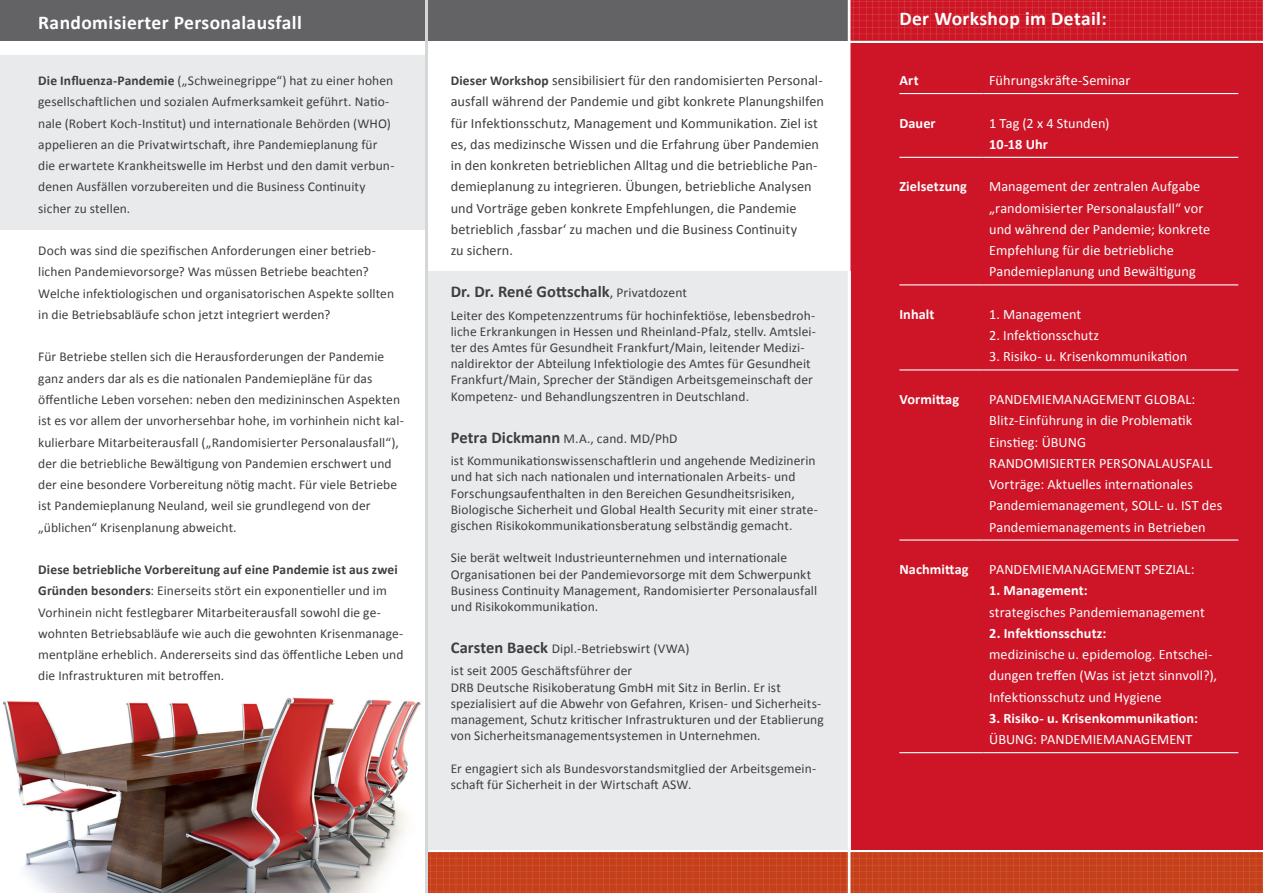
<style>
.page{position:relative;width:1263px;height:893px;background:#fff}
.page>*{position:absolute;margin:0;border:0;box-sizing:border-box;transform-origin:0 0}
.t1{font:700 19.5px "Calibri";letter-spacing:.02em;color:#fff}
.t2{font:700 16.5px "Calibri";letter-spacing:.005em;color:#3e3e3f}
.t3{font:14.25px/21.3px "Calibri";letter-spacing:.005em;color:#fff}
.t4{font:14.25px/21.3px "Calibri";letter-spacing:.005em;color:#3e3e3f}
.t5{font:700 14.25px "Calibri";letter-spacing:.005em;color:#fff}
.t6{font:13.5px/21.3px "Calibri";letter-spacing:.005em;color:#3e3e3f}
.s1{font-weight:700}
.s2{font-weight:700;font-size:13.5px}
.s3{font-weight:400;font-size:14.25px}
.s4{font-weight:400;font-size:13.5px}
.s5{font-weight:700;font-size:16.5px}
</style>
<div class="page">
<img style="left:2px;top:697px;width:419px;height:196px">
<div style="left:850px;top:0;width:413px;height:851px;background:#cd1527"></div>
<hr style="left:0;top:40px;width:1263px;height:3px;background:#fff">
<div style="left:0;top:0;width:851px;height:40px;background:#636366"></div>
<hr style="left:849px;top:850px;width:414px;height:3px;background:#fff">
<div style="left:0;top:55px;width:425px;height:175px;background:#e9eaeb"></div>
<img style="left:852px;top:0;width:411px;height:40px">
<img style="left:850px;top:853px;width:413px;height:40px">
<img style="left:428px;top:853px;width:420px;height:40px">
<hr style="left:425px;top:0;width:3px;height:893px;background:#d5d6d8">
<div style="left:428px;top:271px;width:422px;height:579px;background:#e9eaeb"></div>
<hr style="left:848px;top:0;width:2px;height:893px;background:#fff">
<hr style="left:899px;top:752px;width:84px;height:1px;background:#fff">
<hr style="left:983px;top:752px;width:255px;height:1px;background:#fff">
<hr style="left:899px;top:539px;width:84px;height:2px;background:#fff">
<hr style="left:983px;top:539px;width:255px;height:2px;background:#fff">
<hr style="left:899px;top:369px;width:84px;height:1px;background:#fff">
<hr style="left:983px;top:369px;width:255px;height:1px;background:#fff">
<hr style="left:899px;top:284px;width:84px;height:1px;background:#fff">
<hr style="left:983px;top:284px;width:255px;height:1px;background:#fff">
<hr style="left:899px;top:157px;width:84px;height:1px;background:#fff">
<hr style="left:983px;top:157px;width:255px;height:1px;background:#fff">
<hr style="left:899px;top:93px;width:84px;height:1px;background:#fff">
<hr style="left:983px;top:93px;width:255px;height:1px;background:#fff">
<h1 class="t1" style="left:38px;top:10px;width:265px">Randomisierter Personalausfall</h1>
<p class="t6" style="left:38px;top:69px;width:358px"><span class="s1">Die Influenza-Pandemie</span> („Schweinegrippe“) hat zu einer hohen gesellschaftlichen und sozialen Aufmerksamkeit geführt. Natio&shy;nale (Robert Koch-Institut) und internationale Behörden (WHO) appelieren an die Privatwirtschaft, ihre Pandemieplanung für die erwartete Krankheitswelle im Herbst und den damit verbun&shy;denen Ausfällen vorzubereiten und die Business Continuity sicher zu stellen.</p>
<p class="t6" style="left:38px;top:239px;width:357px">Doch was sind die spezifischen Anforderungen einer betrieb&shy;lichen Pandemievorsorge? Was müssen Betriebe beachten?<br>Welche infektiologischen und organisatorischen Aspekte sollten in die Betriebsabläufe schon jetzt integriert werden?</p>
<p class="t6" style="left:38px;top:346px;width:367px">Für Betriebe stellen sich die Herausforderungen der Pandemie ganz anders dar als es die nationalen Pandemiepläne für das öffentliche Leben vorsehen: neben den medizininschen Aspekten ist es vor allem der unvorhersehbar hohe, im vorhinhein nicht kal&shy;kulierbare Mitarbeiterausfall („Randomisierter Personalausfall“), der die betriebliche Bewältigung von Pandemien erschwert und der eine besondere Vorbereitung nötig macht. Für viele Betriebe ist Pandemieplanung Neuland, weil sie grundlegend von der „üblichen“ Krisenplanung abweicht.</p>
<p class="t6" style="left:38px;top:558px;width:367px"><span class="s1">Diese betriebliche Vorbereitung auf eine Pandemie ist aus zwei Gründen besonders</span>: Einerseits stört ein exponentieller und im Vorhinein nicht festlegbarer Mitarbeiterausfall sowohl die ge&shy;wohnten Betriebsabläufe wie auch die gewohnten Krisenmanage&shy;mentpläne erheblich. Andererseits sind das öffentliche Leben und die Infrastrukturen mit betroffen.</p>
<p class="t4" style="left:451px;top:69px;width:375px"><span class="s2">Dieser Workshop</span> sensibilisiert für den randomisierten Personal&shy;ausfall während der Pandemie und gibt konkrete Planungshilfen für Infektionsschutz, Management und Kommunikation. Ziel ist es, das medizinsche Wissen und die Erfahrung über Pandemien in den konkreten betrieblichen Alltag und die betriebliche Pan&shy;demieplanung zu integrieren. Übungen, betriebliche Analysen und Vorträge geben konkrete Empfehlungen, die Pandemie betrieblich ‚fassbar‘ zu machen und die Business Continuity<br>zu sichern.</p>
<p class="t2" style="left:451px;top:281px;width:238px">Dr. Dr. René Gottschalk<span class="s3">,</span> <span class="s4">Privatdozent</span></p>
<p class="t6" style="left:451px;top:306px;width:367px;line-height:16.2px">Leiter des Kompetenzzentrums für hochinfektiöse, lebensbedroh&shy;liche Erkrankungen in Hessen und Rheinland-Pfalz, stellv. Amtslei&shy;ter des Amtes für Gesundheit Frankfurt/Main, leitender Medizi&shy;naldirektor der Abteilung Infektiologie des Amtes für Gesundheit Frankfurt/Main, Sprecher der Ständigen Arbeitsgemeinschaft der Kompetenz- und Behandlungszentren in Deutschland.</p>
<p class="t6" style="left:451px;top:426px;width:366px;line-height:22.5px"><span class="s5">Petra Dickmann</span> M.A., cand. MD/PhD<br>ist Kommunikationswissenschaftlerin und angehende Medizinerin</p>
<p class="t6" style="left:451px;top:468px;width:369px;line-height:16.2px">und hat sich nach nationalen und internationalen Arbeits- und Forschungsaufenthalten in den Bereichen Gesundheitsrisiken, Biologische Sicherheit und Global Health Security mit einer strate&shy;gischen Risikokommunikationsberatung selbständig gemacht.</p>
<p class="t6" style="left:451px;top:549px;width:368px;line-height:16.2px">Sie berät weltweit Industrieunternehmen und internationale Organisationen bei der Pandemievorsorge mit dem Schwerpunkt Business Continuity Management, Randomisierter Personalausfall und Risikokommunikation.</p>
<p class="t6" style="left:451px;top:637px;width:240px;line-height:22.5px"><span class="s5">Carsten Baeck</span> Dipl.-Betriebswirt (VWA) ist seit 2005 Geschäftsführer der</p>
<p class="t6" style="left:451px;top:678px;width:375px;line-height:16.2px">DRB Deutsche Risikoberatung GmbH mit Sitz in Berlin. Er ist spezialisiert auf die Abwehr von Gefahren, Krisen- und Sicherheits&shy;management, Schutz kritischer Infrastrukturen und der Etablierung von Sicherheitsmanagementsystemen in Unternehmen.</p>
<p class="t6" style="left:451px;top:759px;width:367px;line-height:16.2px">Er engagiert sich als Bundesvorstandsmitglied der Arbeitsgemein&shy;schaft für Sicherheit in der Wirtschaft ASW.</p>
<h1 class="t1" style="left:899px;top:7px;width:209px">Der Workshop im Detail:</h1>
<p class="t5" style="left:899px;top:71px;width:21px">Art</p>
<p class="t3" style="left:989px;top:69px;width:143px">Führungskräfte-Seminar</p>
<p class="t5" style="left:899px;top:114px;width:38px">Dauer</p>
<p class="t3" style="left:989px;top:112px;width:122px">1 Tag (2 x 4 Stunden)</p>
<p class="t5" style="left:989px;top:135px;width:60px">10-18 Uhr</p>
<p class="t5" style="left:899px;top:178px;width:69px">Zielsetzung</p>
<p class="t3" style="left:989px;top:175px;width:223px">Management der zentralen Aufgabe „randomisierter Personalausfall“ vor und während der Pandemie; konkrete Empfehlung für die betriebliche Pandemieplanung und Bewältigung</p>
<p class="t5" style="left:899px;top:305px;width:37px">Inhalt</p>
<p class="t3" style="left:989px;top:303px;width:94px">1. Management</p>
<p class="t3" style="left:989px;top:324px;width:111px">2. Infektionsschutz</p>
<p class="t3" style="left:989px;top:345px;width:200px">3. Risiko- u. Krisenkommunikation</p>
<p class="t5" style="left:899px;top:390px;width:61px">Vormittag</p>
<p class="t3" style="left:989px;top:388px;width:235px">PANDEMIEMANAGEMENT GLOBAL:<br>Blitz-Einführung in die Problematik<br>Einstieg: ÜBUNG<br>RANDOMISIERTER PERSONALAUSFALL<br>Vorträge: Aktuelles internationales<br>Pandemiemanagement, SOLL- u. IST des<br>Pandemiemanagements in Betrieben</p>
<p class="t5" style="left:899px;top:560px;width:71px">Nachmittag</p>
<p class="t3" style="left:989px;top:558px;width:207px">PANDEMIEMANAGEMENT SPEZIAL:</p>
<p class="t5" style="left:989px;top:582px;width:100px">1. Management:</p>
<p class="t3" style="left:989px;top:601px;width:217px">strategisches Pandemiemanagement</p>
<p class="t5" style="left:989px;top:624px;width:119px">2. Infektionsschutz:</p>
<p class="t3" style="left:989px;top:643px;width:229px">medizinische u. epidemolog. Entschei&shy;dungen treffen (Was ist jetzt sinnvoll?),<br>Infektionsschutz und Hygiene</p>
<p class="t5" style="left:989px;top:709px;width:210px">3. Risiko- u. Krisenkommunikation:</p>
<p class="t3" style="left:989px;top:728px;width:205px">ÜBUNG: PANDEMIEMANAGEMENT</p>
</div>
